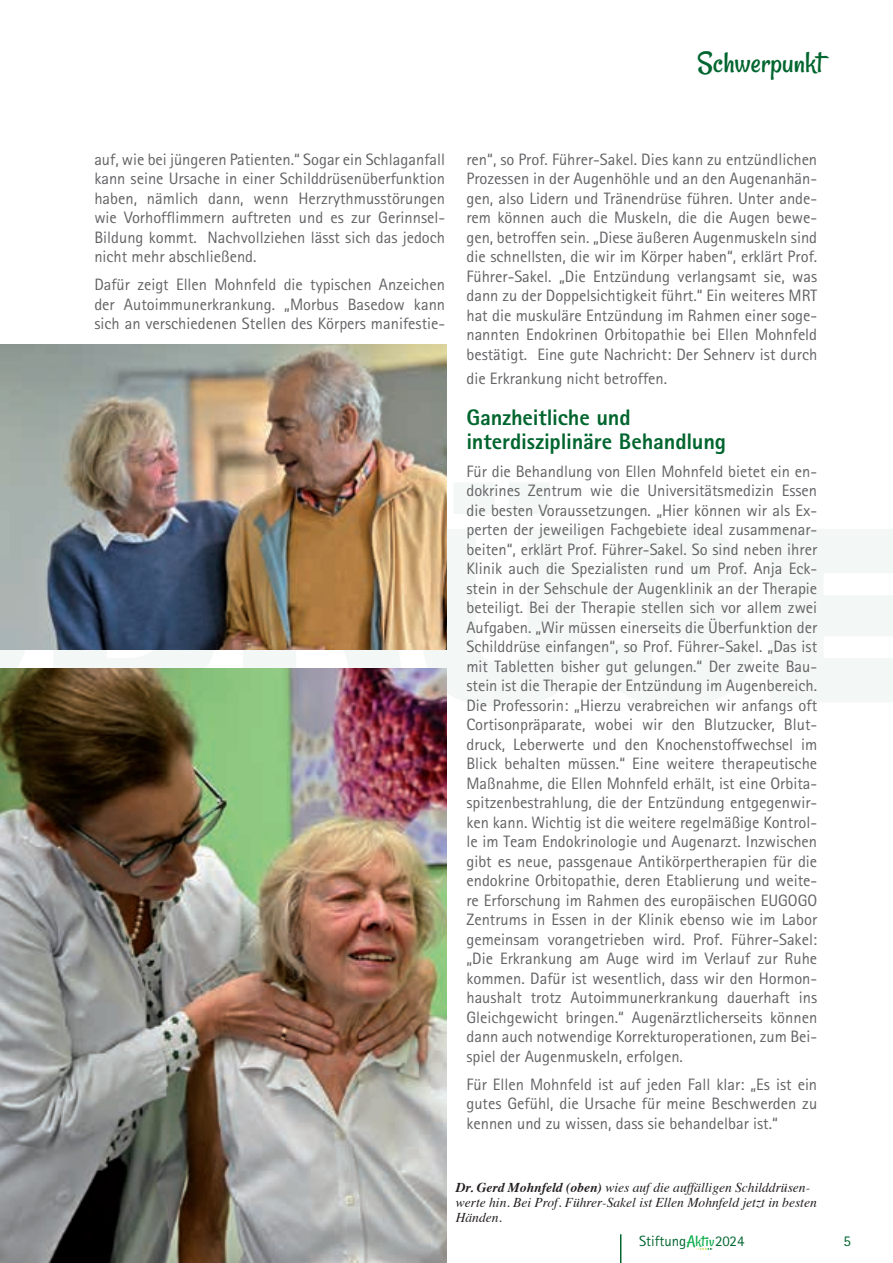
<style>
.page{position:relative;width:893px;height:1263px;background:#fff}
.page>*{position:absolute;margin:0;border:0;box-sizing:border-box;transform-origin:0 0}
.t1{font:31.5px "Rancho";color:#00652e}
.t2{font:800 22.5px/24px "Rotis Sans Serif Std";letter-spacing:-.005em;color:#00652e}
.t3{font:16.5px/19.5px "Rotis Sans Serif Std";color:#636366;text-align:justify}
.t4{font:15px "Rotis Sans Serif Std";color:#00652e}
.t5{font:14.85px "Rotis Sans Serif Std";color:#00652e}
.t6{font:italic 13.5px/15px "Times";color:#231f20}
.s1{font-weight:700}
.s2{font-family:"Rancho";font-size:16.2px;color:#0cae4c}
</style>
<div class="page">
<svg style="left:0;top:482px;width:893px;height:225px;fill:#f3f7f5"></svg>
<img style="left:0;top:669px;width:446px;height:594px">
<svg style="left:695px;top:1248px;width:17px;height:2px"></svg>
<svg style="left:620px;top:1234px;width:1px;height:29px"></svg>
<img style="left:0;top:344px;width:446px;height:305px">
<h1 class="t1" style="left:697px;top:44px;width:127px">Schwerpunkt</h1>
<p class="t3" style="left:94px;top:149px;width:352px">auf, wie bei jüngeren Patienten.“ Sogar ein Schlaganfall kann seine Ursache in einer Schilddrüsenüberfunktion haben, nämlich dann, wenn Herzrythmusstörungen wie Vorhofflimmern auftreten und es zur Gerinnsel-Bildung kommt. Nachvollziehen lässt sich das jedoch nicht mehr abschließend.</p>
<p class="t3" style="left:94px;top:275px;width:352px">Dafür zeigt Ellen Mohnfeld die typischen Anzeichen der Autoimmunerkrankung. „Morbus Basedow kann sich an verschiedenen Stellen des Körpers manifestie-</p>
<p class="t3" style="left:466px;top:149px;width:352px">ren“, so Prof. Führer-Sakel. Dies kann zu entzündlichen Prozessen in der Augenhöhle und an den Augenanhän&shy;gen, also Lidern und Tränendrüse führen. Unter ande&shy;rem können auch die Muskeln, die die Augen bewe&shy;gen, betroffen sein. „Diese äußeren Augenmuskeln sind die schnellsten, die wir im Körper haben“, erklärt Prof.<br>Führer-Sakel. „Die Entzündung verlangsamt sie, was dann zu der Doppelsichtigkeit führt.“ Ein weiteres MRT hat die muskuläre Entzündung im Rahmen einer soge&shy;nannten Endokrinen Orbitopathie bei Ellen Mohnfeld bestätigt. Eine gute Nachricht: Der Sehnerv ist durch</p>
<p class="t3" style="left:466px;top:368px;width:202px">die Erkrankung nicht betroffen.</p>
<h2 class="t2" style="left:466px;top:405px;width:261px">Ganzheitliche und interdisziplinäre Behandlung</h2>
<p class="t3" style="left:466px;top:461px;width:352px">Für die Behandlung von Ellen Mohnfeld bietet ein en&shy;dokrines Zentrum wie die Universitätsmedizin Essen die besten Voraussetzungen. „Hier können wir als Ex&shy;perten der jeweiligen Fachgebiete ideal zusammenar&shy;beiten“, erklärt Prof. Führer-Sakel. So sind neben ihrer Klinik auch die Spezialisten rund um Prof. Anja Eck&shy;stein in der Sehschule der Augenklinik an der Therapie beteiligt. Bei der Therapie stellen sich vor allem zwei Aufgaben. „Wir müssen einerseits die Überfunktion der Schilddrüse einfangen“, so Prof. Führer-Sakel. „Das ist mit Tabletten bisher gut gelungen.“ Der zweite Bau&shy;stein ist die Therapie der Entzündung im Augenbereich.<br>Die Professorin: „Hierzu verabreichen wir anfangs oft Cortisonpräparate, wobei wir den Blutzucker, Blut&shy;druck, Leberwerte und den Knochenstoffwechsel im Blick behalten müssen.“ Eine weitere therapeutische Maßnahme, die Ellen Mohnfeld erhält, ist eine Orbita&shy;spitzenbestrahlung, die der Entzündung entgegenwir&shy;ken kann. Wichtig ist die weitere regelmäßige Kontrol&shy;le im Team Endokrinologie und Augenarzt. Inzwischen gibt es neue, passgenaue Antikörpertherapien für die endokrine Orbitopathie, deren Etablierung und weite&shy;re Erforschung im Rahmen des europäischen EUGOGO Zentrums in Essen in der Klinik ebenso wie im Labor gemeinsam vorangetrieben wird. Prof. Führer-Sakel: „Die Erkrankung am Auge wird im Verlauf zur Ruhe kommen. Dafür ist wesentlich, dass wir den Hormon&shy;haushalt trotz Autoimmunerkrankung dauerhaft ins Gleichgewicht bringen.“ Augenärztlicherseits können dann auch notwendige Korrekturoperationen, zum Bei&shy;spiel der Augenmuskeln, erfolgen.</p>
<p class="t3" style="left:466px;top:1074px;width:352px">Für Ellen Mohnfeld ist auf jeden Fall klar: „Es ist ein gutes Gefühl, die Ursache für meine Beschwerden zu kennen und zu wissen, dass sie behandelbar ist.“</p>
<p class="t6" style="left:456px;top:1179px;width:362px"><span class="s1">Dr. Gerd Mohnfeld (oben)</span> wies auf die auffälligen Schilddrüsen&shy;werte hin. Bei Prof. Führer-Sakel ist Ellen Mohnfeld jetzt in besten<br>Händen.</p>
<p class="t5" style="left:639px;top:1232px;width:107px">Stiftung<span class="s2">Aktiv</span>2024</p>
<p class="t4" style="left:843px;top:1231px;width:9px">5</p>
</div>
